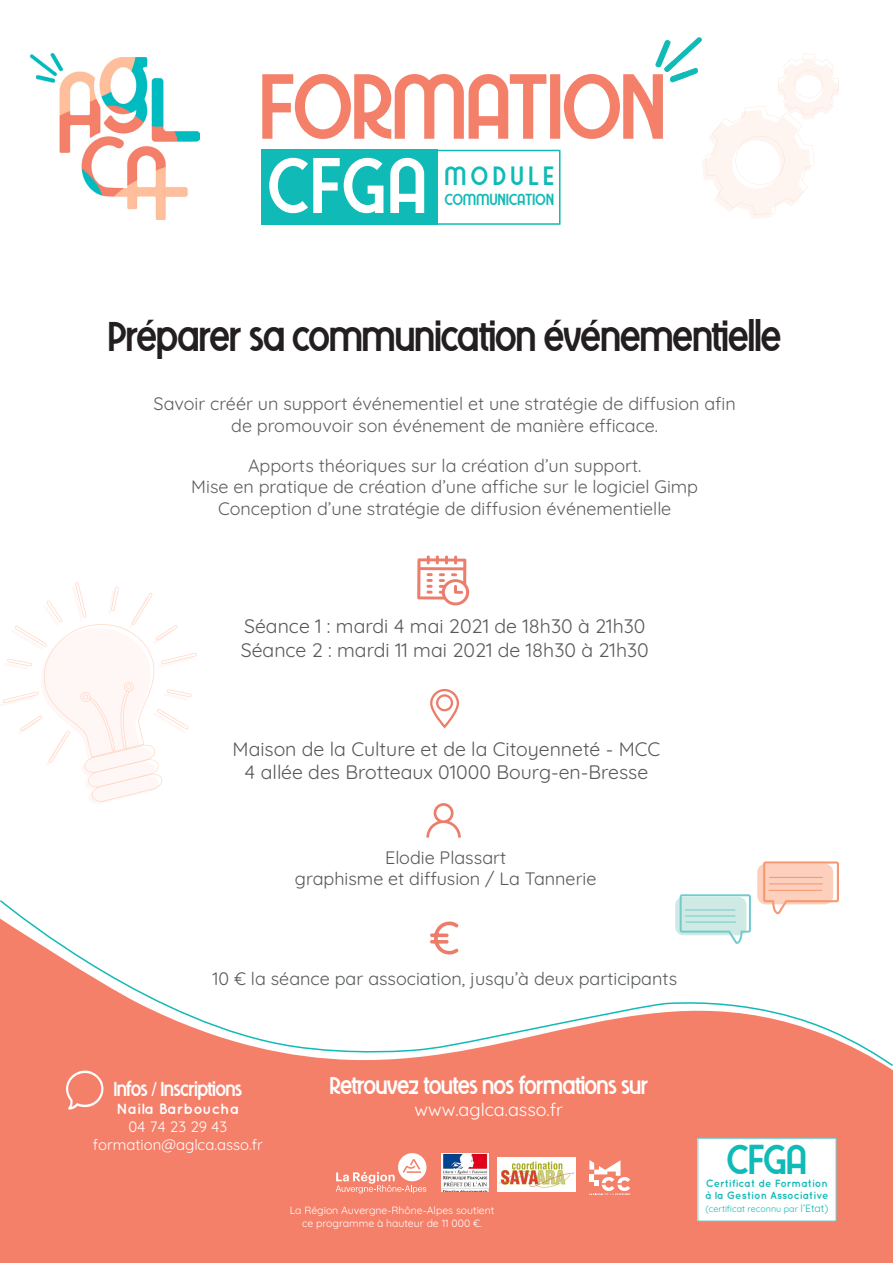
<style>
.page{position:relative;width:893px;height:1263px;background:#fff}
.page>*{position:absolute;margin:0;border:0;box-sizing:border-box;transform-origin:0 0}
.t1{font:103.5px "Tawakkal Sans";color:#f4806a}
.t2{font:88.35px "Tawakkal Sans";color:#fff}
.t3{font:46.8px "Tawakkal Sans";color:#10bab6}
.t4{font:46.5px "Tawakkal Sans";letter-spacing:-.005em;color:#231f20}
.t5{font:29.7px "Tawakkal Sans";letter-spacing:.175em;color:#10bab6}
.t6{font:27.15px "Tawakkal Sans";letter-spacing:-.005em;color:#fff}
.t7{font:22.5px "Tawakkal Sans";letter-spacing:-.005em;color:#fff}
.t8{font:19.5px "Quicksand";color:#56585a}
.t9{font:19.5px "Quicksand";color:#57595a}
.t10{font:18px/21.6px "Quicksand";color:#5f5e5e;text-align:center}
.t11{font:18px "Quicksand";color:#575a5b}
.t12{font:18px "Quicksand";color:#56585a}
.t13{font:18px "Quicksand";color:#fff}
.t14{font:18px "Tawakkal Sans";letter-spacing:.02em;color:#10bab6}
.t15{font:15px "Quicksand";color:#fff}
.t16{font:700 15px "Quicksand";color:#fff}
.t17{font:10.5px/12.6px "Quicksand";color:#fff;text-align:center}
.t18{font:700 10.5px "Quicksand";color:#10bab6}
.t19{font:9px "Quicksand";color:#10bab6}
.s1{color:#57595a}
.s2{font-size:10.5px}
</style>
<div class="page">
<div style="left:757px;top:863px;width:76px;height:41px;background:#fcd0bd;border-radius:8px"></div>
<svg style="left:763px;top:861px;width:76px;height:53px"></svg>
<svg style="left:675px;top:897px;width:71px;height:38px"></svg>
<svg style="left:680px;top:894px;width:71px;height:24px;background:#c0e5e1"></svg>
<svg style="left:3px;top:582px;width:194px;height:220px"></svg>
<svg style="left:655px;top:37px;width:184px;height:182px"></svg>
<svg style="left:417px;top:555px;width:52px;height:50px"></svg>
<svg style="left:430px;top:689px;width:29px;height:39px"></svg>
<svg style="left:426px;top:803px;width:35px;height:35px"></svg>
<div style="left:436px;top:150px;width:124px;height:75px;border:2px solid #10bab6"></div>
<div style="left:262px;top:150px;width:176px;height:75px;background:#10bab6"></div>
<img style="left:31px;top:54px;width:169px;height:165px">
<svg style="left:0;top:918px;width:893px;height:345px;fill:#f58069"></svg>
<div style="left:698px;top:1138px;width:138px;height:83px;background:#fff"></div>
<div style="left:697px;top:1138px;width:139px;height:83px;border:1px solid #71cbcc"></div>
<svg style="left:66px;top:1070px;width:37px;height:39px"></svg>
<svg style="left:336px;top:1153px;width:90px;height:40px"></svg>
<img style="left:442px;top:1153px;width:46px;height:39px">
<img style="left:498px;top:1157px;width:77px;height:34px">
<svg style="left:589px;top:1160px;width:41px;height:35px"></svg>
<p class="t1" style="left:260px;top:53px;width:407px">FORMATION</p>
<p class="t5" style="left:445px;top:160px;width:110px">MODULE</p>
<p class="t2" style="left:268px;top:140px;width:159px">CFGA</p>
<p class="t14" style="left:445px;top:190px;width:110px">COMMUNICATION</p>
<p class="t4" style="left:108px;top:313px;width:674px">Préparer sa communication événementielle</p>
<p class="t10" style="left:154px;top:391px;width:584px">Savoir créér un support événementiel et une stratégie de diffusion afin de promouvoir son événement de manière efficace.</p>
<p class="t10" style="left:248px;top:453px;width:395px">Apports théoriques sur la création d’un support.</p>
<p class="t10" style="left:191px;top:474px;width:508px">Mise en pratique de création d’une affiche sur le logiciel Gimp</p>
<p class="t10" style="left:218px;top:496px;width:455px">Conception d’une stratégie de diffusion événementielle</p>
<p class="t8" style="left:244px;top:611px;width:403px">Séance 1 : mardi 4 mai 2021 de 18h30 <span class="s1">à 21h30</span></p>
<p class="t9" style="left:241px;top:635px;width:410px">Séance 2 : mardi 11 mai 2021 de 18h30 à 21h30</p>
<p class="t8" style="left:233px;top:734px;width:429px">Maison de la Culture et de la Citoyenneté - MCC</p>
<p class="t8" style="left:245px;top:757px;width:405px">4 allée des Brotteaux 01000 Bourg-en-Bresse</p>
<p class="t12" style="left:385px;top:843px;width:123px">Elodie Plassart</p>
<p class="t12" style="left:295px;top:865px;width:303px">graphisme et diffusion / La Tannerie</p>
<p class="t11" style="left:212px;top:965px;width:467px">10 € la séance par association, jusqu’à deux participants</p>
<p class="t7" style="left:114px;top:1077px;width:130px">Infos / Inscriptions</p>
<p class="t16" style="left:116px;top:1099px;width:124px">Naila Barboucha</p>
<p class="t15" style="left:128px;top:1115px;width:100px">04 74 23 29 43</p>
<p class="t15" style="left:93px;top:1133px;width:172px">formation@aglca.asso.fr</p>
<p class="t6" style="left:330px;top:1072px;width:320px">Retrouvez toutes nos formations sur</p>
<p class="t13" style="left:415px;top:1096px;width:150px">www.aglca.asso.fr</p>
<p class="t17" style="left:290px;top:1203px;width:206px">La Région Auvergne-Rhône-Alpes soutient ce programme à hauteur de 11 000 €.</p>
<p class="t3" style="left:727px;top:1135px;width:81px">CFGA</p>
<p class="t18" style="left:706px;top:1176px;width:124px">Certificat de Formation</p>
<p class="t18" style="left:705px;top:1189px;width:125px">à la Gestion Associative</p>
<p class="t19" style="left:705px;top:1201px;width:124px">(certificat reconnu par <span class="s2">l’Etat)</span></p>
</div>
